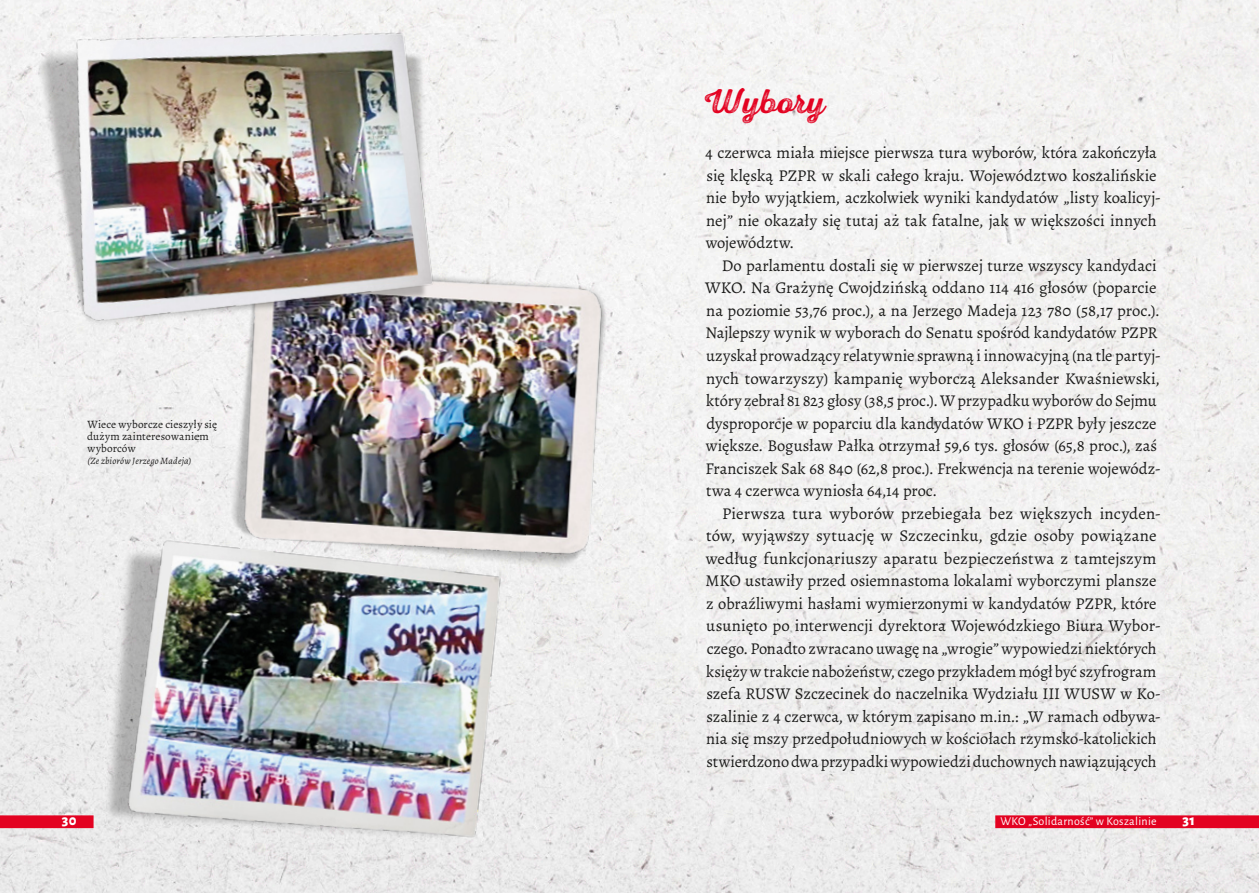
<style>
.page{position:relative;width:1259px;height:893px;background:#fff}
.page>*{position:absolute;margin:0;border:0;box-sizing:border-box;transform-origin:0 0}
.Nagłówek{font:34.5px "Nexa Rust Script S 03";letter-spacing:.025em;color:#e30221}
.Akapit{font:16.5px/22.5px "Alegreya";color:#1c1c1b}
.Akapit__15{font:16.5px/22.5px "Alegreya";color:#1c1c1b}
.t1{font:800 15px "Alegreya Sans";color:#fff}
.t2{font:12px "Alegreya Sans";letter-spacing:.025em;color:#fff}
.Podpisy{font:11.25px/12px "Alegreya";letter-spacing:.01em;color:#1c1c1b}
.Źródło_ikonograficzn{font:italic 9.75px "Alegreya";letter-spacing:.015em;color:#1c1c1b}
</style>
<div class="page">
<img style="left:0;top:0;width:1259px;height:893px">
<div style="left:0;top:815px;width:94px;height:13px;background:#e30221"></div>
<div style="left:995px;top:815px;width:264px;height:13px;background:#e30221"></div>
<img style="left:197px;top:219px;width:445px;height:390px">
<img style="left:227px;top:260px;width:389px;height:308px">
<img style="left:0;top:0;width:465px;height:370px">
<img style="left:75px;top:518px;width:451px;height:352px">
<p class="Podpisy" style="left:87px;top:418px;width:132px">Wiece wyborcze cieszyły się dużym zainteresowaniem wyborców</p>
<p class="Źródło_ikonograficzn" style="left:87px;top:455px;width:106px">(Ze zbiorów Jerzego Madeja)</p>
<p class="Nagłówek" style="left:703px;top:81px;width:124px">Wybory</p>
<p class="Akapit__15" style="left:705px;top:142px;width:456px">4 czerwca miała miejsce pierwsza tura wyborów, która zakończyła się klęską PZPR w skali całego kraju. Województwo koszalińskie nie było wyjątkiem, aczkolwiek wyniki kandydatów „listy koalicyj&shy;nej” nie okazały się tutaj aż tak fatalne, jak w większości innych województw.</p>
<p class="Akapit" style="left:705px;top:254px;width:457px;text-indent:17px">Do parlamentu dostali się w pierwszej turze wszyscy kandydaci WKO. Na Grażynę Cwojdzińską oddano 114 416 głosów (poparcie na poziomie 53,76 proc.), a na Jerzego Madeja 123 780 (58,17 proc.).<br>Najlepszy wynik w wyborach do Senatu spośród kandydatów PZPR uzyskał prowadzący relatywnie sprawną i innowacyjną (na tle partyj&shy;nych towarzyszy) kampanię wyborczą Aleksander Kwaśniewski, który zebrał 81 823 głosy (38,5 proc.). W przypadku wyborów do Sejmu dysproporcje w poparciu dla kandydatów WKO i PZPR były jeszcze większe. Bogusław Pałka otrzymał 59,6 tys. głosów (65,8 proc.), zaś Franciszek Sak 68 840 (62,8 proc.). Frekwencja na terenie wojewódz&shy;twa 4 czerwca wyniosła 64,14 proc.</p>
<p class="Akapit" style="left:705px;top:502px;width:456px;text-indent:16px">Pierwsza tura wyborów przebiegała bez większych incyden&shy;tów, wyjąwszy sytuację w Szczecinku, gdzie osoby powiązane według funkcjonariuszy aparatu bezpieczeństwa z tamtejszym MKO ustawiły przed osiemnastoma lokalami wyborczymi plansze z obraźliwymi hasłami wymierzonymi w kandydatów PZPR, które usunięto po interwencji dyrektora Wojewódzkiego Biura Wybor&shy;czego. Ponadto zwracano uwagę na „wrogie” wypowiedzi niektórych księży w trakcie nabożeństw, czego przykładem mógł być szyfrogram szefa RUSW Szczecinek do naczelnika Wydziału III WUSW w Ko&shy;szalinie z 4 czerwca, w którym zapisano m.in.: „W ramach odbywa&shy;nia się mszy przedpołudniowych w kościołach rzymsko-katolickich stwierdzono dwa przypadki wypowiedzi duchownych nawiązujących</p>
<p class="t1" style="left:62px;top:809px;width:16px">30</p>
<p class="t2" style="left:1000px;top:813px;width:158px">WKO „Solidarność” w Koszalinie</p>
<p class="t1" style="left:1182px;top:809px;width:14px">31</p>
</div>
